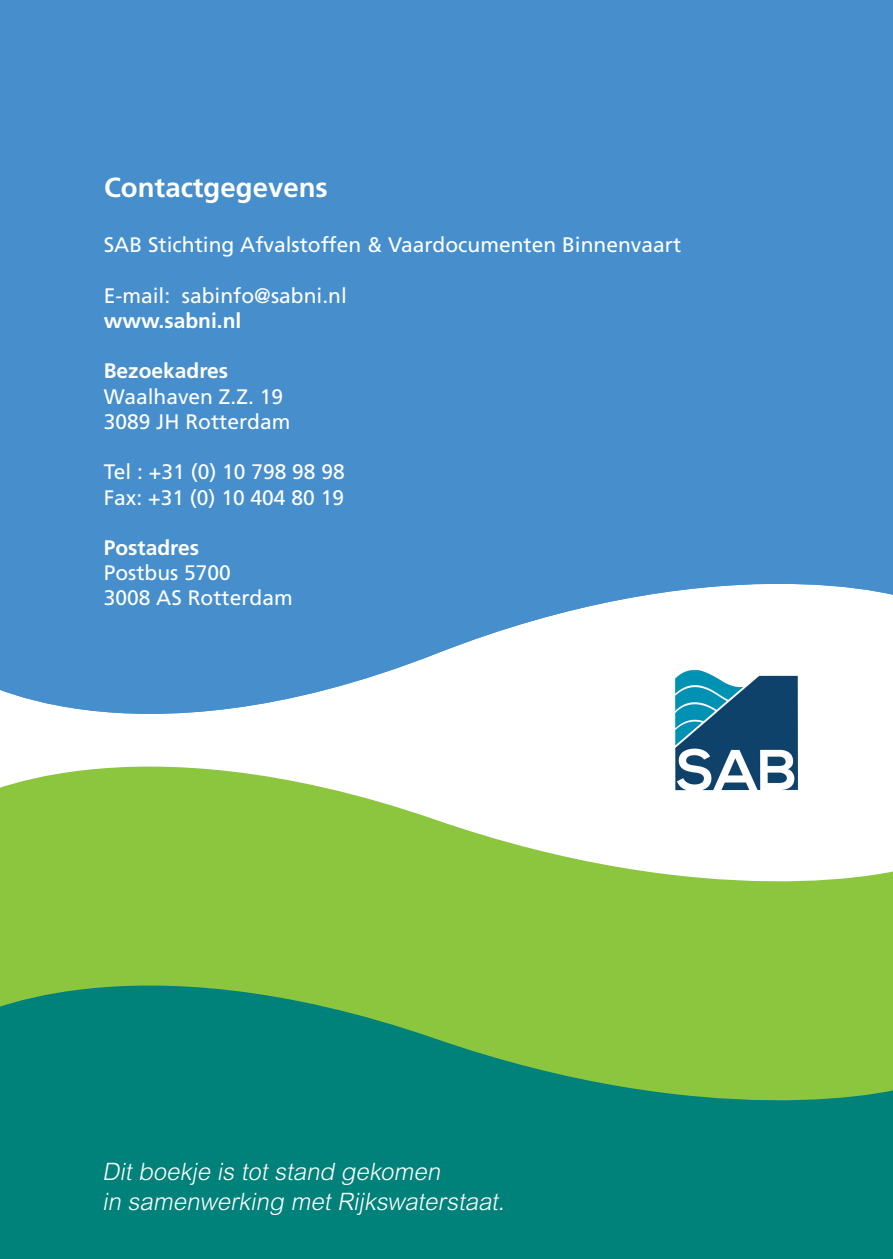
<style>
.page{position:relative;width:893px;height:1259px;background:#fff}
.page>*{position:absolute;margin:0;border:0;box-sizing:border-box;transform-origin:0 0}
.t1{font:700 27.6px "Frutiger";color:#fff}
.t2{font:italic 300 24px/30px "Arial";color:#fff}
.t3{font:300 21.3px "Arial";color:#fff}
.t4{font:700 21.3px "Arial SFMT";color:#fff}
.t5{font:21px/25.2px "Frutiger";color:#fff}
.t6{font:700 21px "Frutiger";color:#fff}
</style>
<div class="page">
<svg style="left:0;top:793px;width:893px;height:138px;fill:#8bc63e"></svg>
<svg style="left:0;top:931px;width:893px;height:328px;background:#2f9865"></svg>
<div style="left:0;top:0;width:893px;height:671px;background:#468fcc"></div>
<svg style="left:0;top:671px;width:389px;height:122px"></svg>
<div style="left:564px;top:657px;width:174px;height:168px;background:#fff"></div>
<img style="left:675px;top:667px;width:123px;height:124px">
<h1 class="t1" style="left:104px;top:171px;width:225px">Contactgegevens</h1>
<p class="t5" style="left:104px;top:233px;width:579px">SAB Stichting Afvalstoffen &amp; Vaardocumenten Binnenvaart</p>
<p class="t5" style="left:104px;top:283px;width:245px">E-mail: sabinfo@sabni.nl</p>
<p class="t6" style="left:104px;top:308px;width:139px">www.sabni.nl</p>
<p class="t6" style="left:104px;top:359px;width:126px">Bezoekadres</p>
<p class="t5" style="left:104px;top:384px;width:188px">Waalhaven Z.Z. 19<br>3089 JH Rotterdam</p>
<p class="t5" style="left:104px;top:459px;width:243px">Tel : +31 (0) 10 798 98 98<br>Fax: +31 (0) 10 404 80 19</p>
<p class="t6" style="left:104px;top:535px;width:97px">Postadres</p>
<p class="t5" style="left:104px;top:560px;width:191px">Postbus 5700<br>3008 AS Rotterdam</p>
<h1 class="t1" style="left:104px;top:219px;width:225px">Contactgegevens</h1>
<p class="t4" style="left:104px;top:360px;width:135px">www.sabni.nl</p>
<p class="t3" style="left:104px;top:408px;width:232px">Telefoon 010 798 98 98</p>
<p class="t2" style="left:102px;top:1156px;width:409px">Dit boekje is tot stand gekomen<br>in samenwerking met Rij kswaterstaat.</p>
</div>
